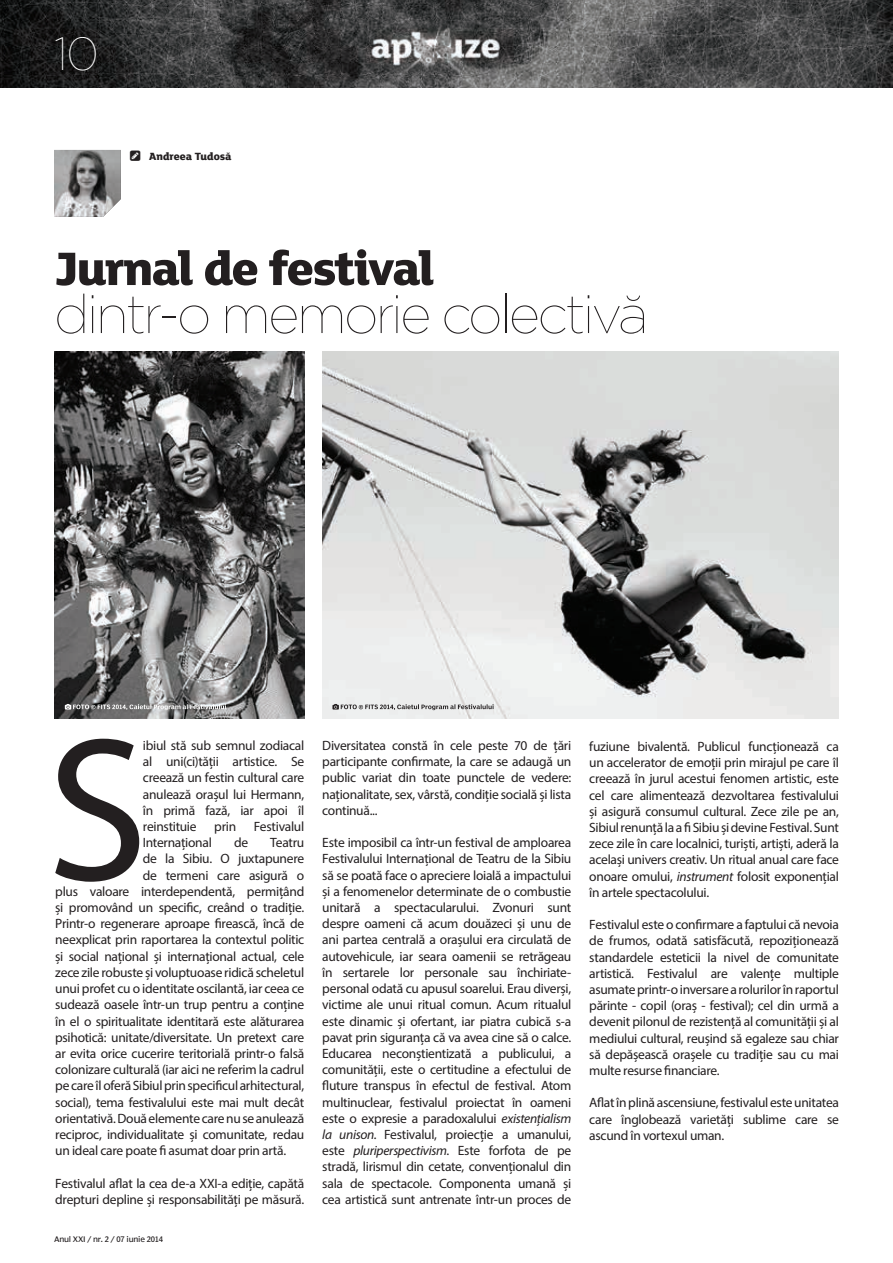
<style>
.page{position:relative;width:893px;height:1263px;background:#fff}
.page>*{position:absolute;margin:0;border:0;box-sizing:border-box;transform-origin:0 0}
.t1{font:205.8px "Myriad Pro";color:#231f20}
.t2{font:100 54px "Gotham";letter-spacing:-.05em;color:#231f20}
.t3{font:800 51px "Lola FS";letter-spacing:-.04em;color:#231f20}
.t4{font:100 46.5px "Gotham";color:#fff}
.t5{font:13.5px/16.2px "Myriad Pro";letter-spacing:-.02em;color:#231f20;text-align:justify}
.t6{font:800 11.25px "Lola FS";color:#231f20}
.t7{font:7.5px "Poynter Agate Regular One";letter-spacing:-.025em;color:#231f20}
.s1{font-style:italic}
</style>
<div class="page">
<img style="left:0;top:0;width:893px;height:87px">
<img style="left:54px;top:150px;width:67px;height:67px">
<img style="left:54px;top:351px;width:250px;height:368px">
<img style="left:322px;top:351px;width:517px;height:368px">
<svg style="left:332px;top:704px;width:162px;height:6px"></svg>
<svg style="left:65px;top:704px;width:161px;height:6px"></svg>
<h3 class="t4" style="left:54px;top:25px;width:47px">10</h3>
<p class="t6" style="left:149px;top:151px;width:84px">Andreea Tudosă</p>
<h3 class="t3" style="left:54px;top:241px;width:382px">Jurnal de festival</h3>
<h2 class="t2" style="left:54px;top:281px;width:596px">dintr-o memorie colectivă</h2>
<h1 class="t1" style="left:47px;top:684px;width:103px">S</h1>
<p class="t5" style="left:143px;top:737px;width:163px">ibiul stă sub semnul zodiacal al uni(ci)tății artistice. Se creează un festin cultural care anulează orașul lui Hermann, în primă fază, iar apoi îl reinstituie</p>
<p class="t5" style="left:214px;top:818px;width:23px">prin</p>
<p class="t5" style="left:254px;top:818px;width:52px">Festivalul</p>
<p class="t5" style="left:143px;top:834px;width:70px">Internațional</p>
<p class="t5" style="left:234px;top:834px;width:16px">de</p>
<p class="t5" style="left:270px;top:834px;width:36px">Teatru</p>
<p class="t5" style="left:143px;top:851px;width:163px">de la Sibiu. O juxtapunere</p>
<p class="t5" style="left:143px;top:867px;width:163px">de termeni care asigură o</p>
<p class="t5" style="left:55px;top:883px;width:251px">plus valoare interdependentă, permițând</p>
<p class="t5" style="left:55px;top:899px;width:251px">și promovând un specific, creând o tradiție.</p>
<p class="t5" style="left:55px;top:915px;width:250px">Printr-o regenerare aproape firească, încă de</p>
<p class="t5" style="left:55px;top:932px;width:251px">neexplicat prin raportarea la contextul politic</p>
<p class="t5" style="left:55px;top:948px;width:250px">și social național și internațional actual, cele</p>
<p class="t5" style="left:55px;top:964px;width:250px">zece zile robuste și voluptuoase ridică scheletul</p>
<p class="t5" style="left:55px;top:980px;width:250px">unui profet cu o identitate oscilantă, iar ceea ce</p>
<p class="t5" style="left:55px;top:996px;width:251px">sudează oasele într-un trup pentru a conține</p>
<p class="t5" style="left:55px;top:1013px;width:251px">în el o spiritualitate identitară este alăturarea</p>
<p class="t5" style="left:55px;top:1029px;width:251px">psihotică: unitate/diversitate. Un pretext care</p>
<p class="t5" style="left:55px;top:1045px;width:251px">ar evita orice cucerire teritorială printr-o falsă</p>
<p class="t5" style="left:55px;top:1061px;width:250px">colonizare culturală (iar aici ne referim la cadrul</p>
<p class="t5" style="left:55px;top:1077px;width:250px">pe care îl oferă Sibiul prin specificul arhitectural,</p>
<p class="t5" style="left:55px;top:1094px;width:250px">social), tema festivalului este mai mult decât</p>
<p class="t5" style="left:55px;top:1110px;width:250px">orientativă. Două elemente care nu se anulează</p>
<p class="t5" style="left:55px;top:1126px;width:250px">reciproc, individualitate și comunitate, redau</p>
<p class="t5" style="left:55px;top:1142px;width:232px">un ideal care poate fi asumat doar prin artă.</p>
<p class="t5" style="left:55px;top:1175px;width:251px">Festivalul aflat la cea de-a XXI-a ediție, capătă drepturi depline și responsabilități pe măsură.</p>
<p class="t7" style="left:54px;top:1235px;width:111px">Anul XXI / nr. 2 / 07 iunie 2014</p>
<p class="t5" style="left:322px;top:737px;width:251px">Diversitatea constă în cele peste 70 de țări participante confirmate, la care se adaugă un public variat din toate punctele de vedere: naționalitate, sex, vârstă, condiție socială și lista continuă...</p>
<p class="t5" style="left:322px;top:834px;width:251px">Este imposibil ca într-un festival de amploarea Festivalului Internațional de Teatru de la Sibiu să se poată face o apreciere loială a impactului și a fenomenelor determinate de o combustie unitară a spectacularului. Zvonuri sunt despre oameni că acum douăzeci și unu de ani partea centrală a orașului era circulată de autovehicule, iar seara oamenii se retrăgeau în sertarele lor personale sau închiriate&shy;personal odată cu apusul soarelui. Erau diverși, victime ale unui ritual comun. Acum ritualul este dinamic și ofertant, iar piatra cubică s-a pavat prin siguranța că va avea cine să o calce.<br>Educarea neconștientizată a publicului, a comunității, este o certitudine a efectului de fluture transpus în efectul de festival. Atom multinuclear, festivalul proiectat în oameni este o expresie a paradoxalului <span class="s1">existențialism la unison.</span> Festivalul, proiecție a umanului, este <span class="s1">pluriperspectivism</span>. Este forfota de pe stradă, lirismul din cetate, convenționalul din sala de spectacole. Componenta umană și cea artistică sunt antrenate într-un proces de</p>
<p class="t5" style="left:589px;top:738px;width:251px">fuziune bivalentă. Publicul funcționează ca un accelerator de emoții prin mirajul pe care îl creează în jurul acestui fenomen artistic, este cel care alimentează dezvoltarea festivalului și asigură consumul cultural. Zece zile pe an, Sibiul renunță la a fi Sibiu și devine Festival. Sunt zece zile în care localnici, turiști, artiști, aderă la același univers creativ. Un ritual anual care face onoare omului, <span class="s1">instrument</span> folosit exponențial în artele spectacolului.</p>
<p class="t5" style="left:589px;top:916px;width:251px">Festivalul este o confirmare a faptului că nevoia de frumos, odată satisfăcută, repoziționează standardele esteticii la nivel de comunitate artistică. Festivalul are valențe multiple asumate printr-o inversare a rolurilor în raportul părinte - copil (oraș - festival); cel din urmă a devenit pilonul de rezistență al comunității și al mediului cultural, reușind să egaleze sau chiar să depășească orașele cu tradiție sau cu mai multe resurse financiare.</p>
<p class="t5" style="left:589px;top:1094px;width:251px">Aflat în plină ascensiune, festivalul este unitatea care înglobează varietăți sublime care se ascund în vortexul uman.</p>
</div>
